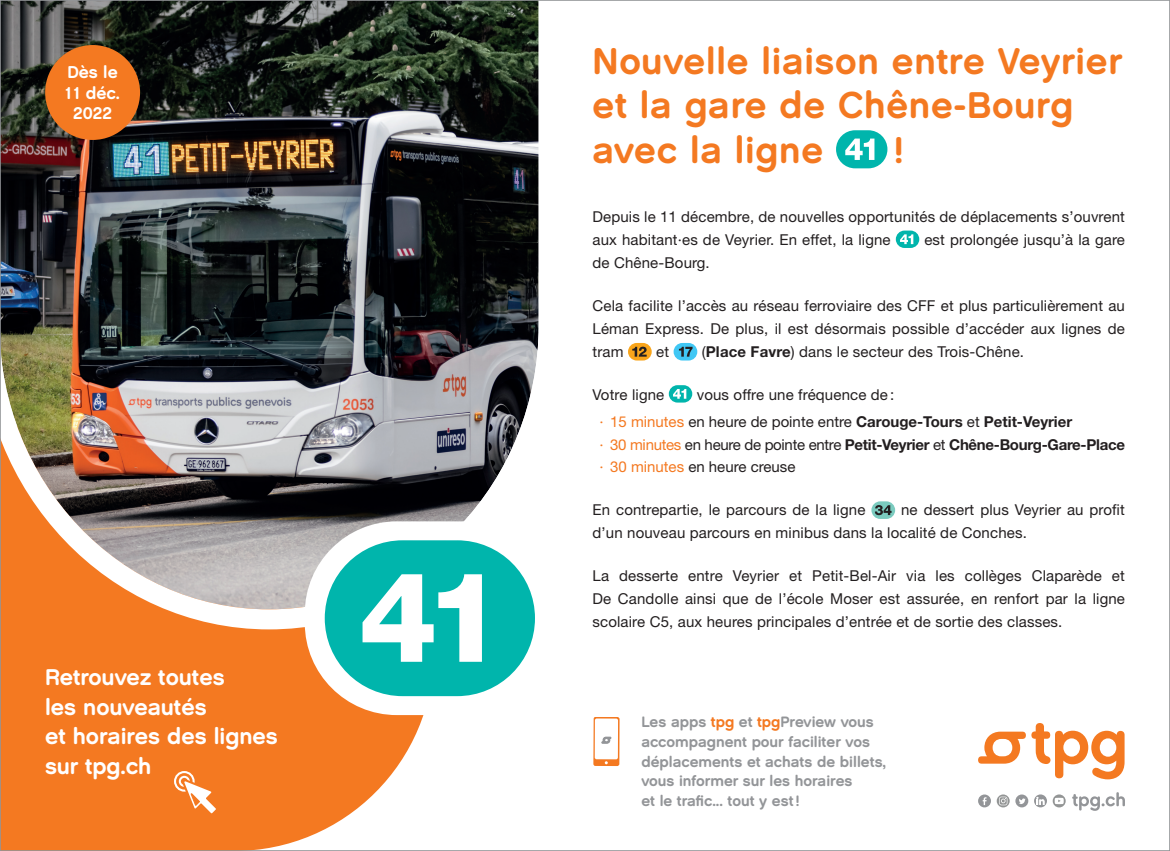
<style>
.page{position:relative;width:1170px;height:851px;background:#fff}
.page>*{position:absolute;margin:0;border:0;box-sizing:border-box;transform-origin:0 0}
.t1{font:700 37.25px/44.6px "TPG Rounded";letter-spacing:.02em;color:#f47921}
.t2{font:700 22.75px/29.6px "TPG Rounded";color:#fff}
.t3{font:700 17.25px/20.4px "TPG Rounded";color:#fff;text-align:center}
.t4{font:15px/22.9px "Helvetica Neue LT Std";letter-spacing:.01em;color:#231f20}
.t5{font:700 15px/19.6px "TPG Rounded";color:#939598}
.s1{font-weight:700}
.s2{color:#f47921}
</style>
<div class="page">
<svg style="left:836px;top:130px;width:51px;height:38px"></svg>
<svg style="left:895px;top:230px;width:24px;height:18px"></svg>
<svg style="left:628px;top:343px;width:23px;height:17px"></svg>
<svg style="left:673px;top:343px;width:24px;height:17px"></svg>
<svg style="left:668px;top:385px;width:24px;height:17px"></svg>
<svg style="left:871px;top:501px;width:24px;height:18px"></svg>
<svg style="left:2px;top:639px;width:422px;height:209px;background:#f48433"></svg>
<img style="left:2px;top:2px;width:537px;height:637px">
<div style="left:305px;top:521px;width:250px;height:194px;background:#fff;border-radius:92px"></div>
<svg style="left:978px;top:723px;width:146px;height:56px"></svg>
<svg style="left:978px;top:794px;width:12px;height:13px"></svg>
<svg style="left:982px;top:797px;width:4px;height:8px"></svg>
<div style="left:1015px;top:794px;width:13px;height:13px;background:#939598;border-radius:50%"></div>
<svg style="left:1019px;top:798px;width:6px;height:6px"></svg>
<svg style="left:1072px;top:792px;width:52px;height:18px"></svg>
<svg style="left:1034px;top:794px;width:12px;height:13px"></svg>
<svg style="left:1052px;top:794px;width:13px;height:13px"></svg>
<svg style="left:996px;top:794px;width:13px;height:13px"></svg>
<svg style="left:325px;top:540px;width:210px;height:156px"></svg>
<div style="left:174px;top:770px;width:21px;height:21px;border:2px solid #fff;border-radius:50%"></div>
<div style="left:179px;top:775px;width:11px;height:11px;border:2px solid #fff;border-radius:50%"></div>
<svg style="left:182px;top:779px;width:36px;height:36px"></svg>
<svg style="left:593px;top:716px;width:26px;height:50px"></svg>
<div style="left:594px;top:718px;width:24px;height:41px;background:#fff;border-radius:2px"></div>
<svg style="left:601px;top:737px;width:10px;height:6px"></svg>
<div style="left:45px;top:45px;width:95px;height:95px;background:#f47921;border-radius:50%"></div>
<p class="t3" style="left:65px;top:62px;width:56px">Dès le<br>11 déc.<br>2022</p>
<h2 class="t2" style="left:45px;top:662px;width:234px">Retrouvez toutes<br>les nouveautés<br>et horaires des lignes sur tpg.ch</h2>
<h1 class="t1" style="left:592px;top:38px;width:531px">Nouvelle liaison entre Veyrier et la gare de Chêne-Bourg avec la ligne</h1>
<h1 class="t1" style="left:893px;top:127px;width:12px">!</h1>
<p class="t4" style="left:592px;top:205px;width:534px">Depuis le 11 décembre, de nouvelles opportunités de déplacements s’ouvrent aux habitant·es de Veyrier. En effet, la ligne</p>
<p class="t4" style="left:924px;top:228px;width:202px">est prolongée jusqu’à la gare</p>
<p class="t4" style="left:592px;top:251px;width:119px">de Chêne-Bourg.</p>
<p class="t4" style="left:592px;top:294px;width:534px;text-align:justify">Cela facilite l’accès au réseau ferroviaire des CFF et plus particulièrement au Léman Express. De plus, il est désormais possible d’accéder aux lignes de tram</p>
<p class="t4" style="left:656px;top:340px;width:14px">et</p>
<p class="t4" style="left:701px;top:340px;width:324px">(<span class="s1">Place Favre</span>) dans le secteur des Trois-Chêne.</p>
<p class="t4" style="left:592px;top:383px;width:73px">Votre ligne</p>
<p class="t4" style="left:599px;top:380px;width:474px;line-height:27.5px;text-indent:97px">vous offre une fréquence de :<br><span class="s2">· 15 minutes</span> en heure de pointe entre <span class="s1">Carouge-Tours</span> et <span class="s1">Petit-Veyrier</span></p>
<p class="t4" style="left:599px;top:433px;width:527px;line-height:22.5px"><span class="s2">· 30 minutes</span> en heure de pointe entre <span class="s1">Petit-Veyrier</span> et <span class="s1">Chêne-Bourg-Gare-Place </span><span class="s2">· 30 minutes</span> en heure creuse</p>
<p class="t4" style="left:592px;top:498px;width:274px">En contrepartie, le parcours de la ligne</p>
<p class="t4" style="left:592px;top:498px;width:534px;text-indent:308px">ne dessert plus Veyrier au profit d’un nouveau parcours en minibus dans la localité de Conches.</p>
<p class="t4" style="left:592px;top:564px;width:534px;text-align:justify">La desserte entre Veyrier et Petit-Bel-Air via les collèges Claparède et De Candolle ainsi que de l’école Moser est assurée, en renfort par la ligne scolaire C5, aux heures principales d’entrée et de sortie des classes.</p>
<p class="t5" style="left:641px;top:712px;width:246px">Les apps <span class="s2">tpg</span> et <span class="s2">tpg</span>Preview vous accompagnent pour faciliter vos déplacements et achats de billets, vous informer sur les horaires<br>et le trafic... tout y est!</p>
</div>
